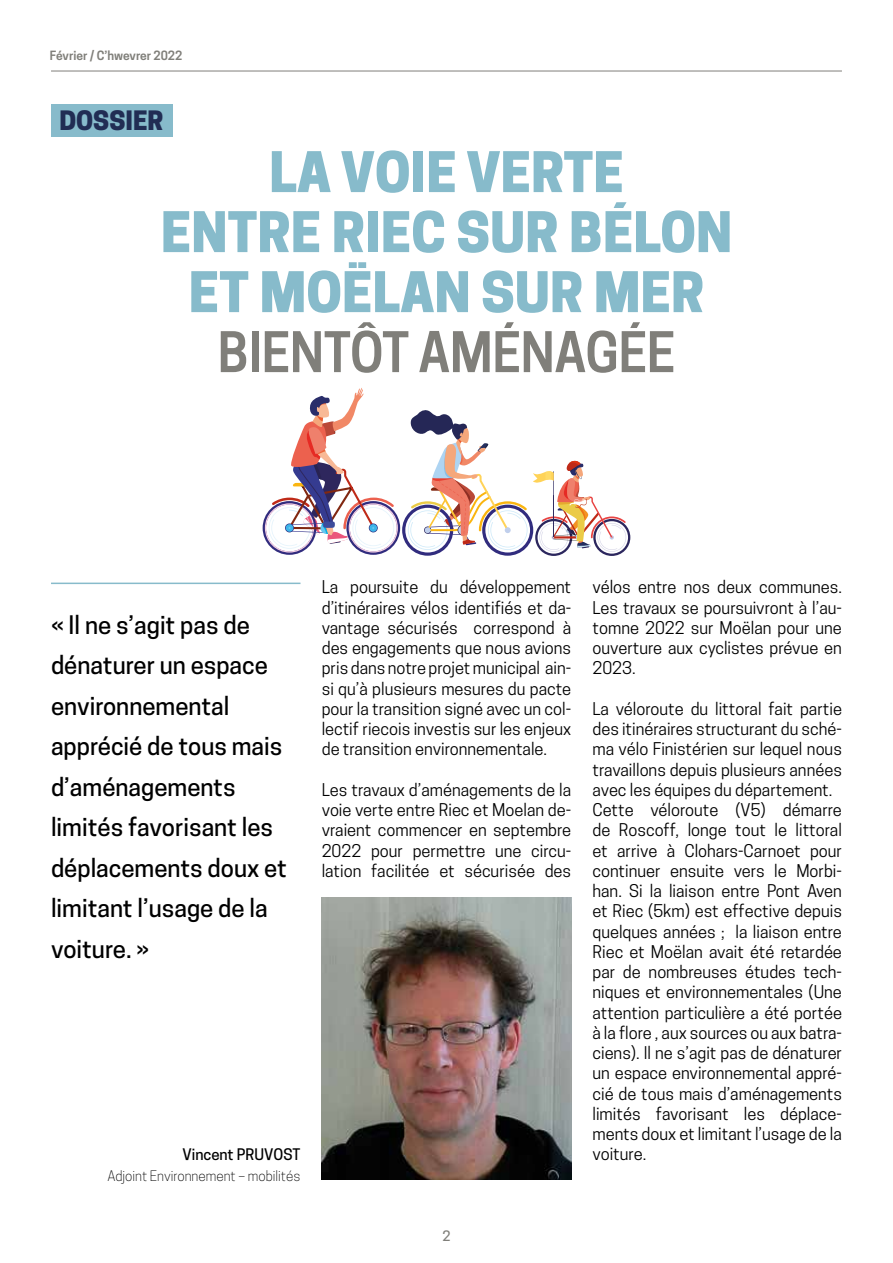
<style>
.page{position:relative;width:893px;height:1263px;background:#fff}
.page>*{position:absolute;margin:0;border:0;box-sizing:border-box;transform-origin:0 0}
.t1{font:800 52.5px/60px "Cooper Hewitt";color:#87bbcb;text-align:center}
.t2{font:600 52.5px "Cooper Hewitt";letter-spacing:-.005em;color:#807f7a;scale:.96 1}
.t3{font:800 25.05px "Cooper Hewitt";color:#212d54}
.t4{font:500 24px/40.5px "Cooper Hewitt";color:#000}
.t5{font:16.5px/20.2px "Cooper Hewitt";color:#000;text-align:justify}
.t6{font:500 15px "Cooper Hewitt";color:#000}
.t7{font:300 13.5px "Cooper Hewitt";color:#000}
.t8{font:500 13.5px "Cooper Hewitt";color:#807f7a}
.t9{font:600 12px "Cooper Hewitt";color:#807f7a}
</style>
<div class="page">
<img style="left:322px;top:897px;width:249px;height:283px">
<hr style="left:51px;top:583px;width:249px;height:1px;background:#87bbcb">
<hr style="left:51px;top:71px;width:791px;height:1px;background:#807f7a">
<div style="left:51px;top:104px;width:122px;height:33px;background:#87bbcb"></div>
<svg style="left:263px;top:388px;width:367px;height:168px"></svg>
<p class="t9" style="left:50px;top:48px;width:134px">Février / C’hwevrer 2022</p>
<h2 class="t3" style="left:59px;top:105px;width:106px">DOSSIER</h2>
<h1 class="t1" style="left:161px;top:143px;width:573px">LA VOIE VERTE<br>ENTRE RIEC SUR BÉLON<br>ET MOËLAN SUR MER</h1>
<h1 class="t2" style="left:218px;top:321px;width:478px">BIENTÔT AMÉNAGÉE</h1>
<h3 class="t4" style="left:51px;top:605px;width:237px">« Il ne s’agit pas de dénaturer un espace environnemental apprécié de tous mais d’aménagements limités favorisant les déplacements doux et limitant l’usage de la voiture. »</h3>
<p class="t5" style="left:322px;top:577px;width:251px">La poursuite du développement d’itinéraires vélos identifiés et da&shy;vantage sécurisés correspond à des engagements que nous avions pris dans notre projet municipal ain&shy;si qu’à plusieurs mesures du pacte pour la transition signé avec un col&shy;lectif riecois investis sur les enjeux de transition environnementale.</p>
<p class="t5" style="left:322px;top:779px;width:251px">Les travaux d’aménagements de la voie verte entre Riec et Moelan de&shy;vraient commencer en septembre 2022 pour permettre une circu&shy;lation facilitée et sécurisée des</p>
<p class="t6" style="left:182px;top:1146px;width:119px">Vincent PRUVOST</p>
<p class="t7" style="left:108px;top:1168px;width:194px">Adjoint Environnement – mobilités</p>
<p class="t8" style="left:442px;top:1228px;width:10px">2</p>
<p class="t5" style="left:592px;top:577px;width:251px">vélos entre nos deux communes.<br>Les travaux se poursuivront à l’au&shy;tomne 2022 sur Moëlan pour une ouverture aux cyclistes prévue en 2023.</p>
<p class="t5" style="left:592px;top:698px;width:251px;text-align:left">La véloroute du littoral fait partie des itinéraires structurant du sché&shy;ma vélo Finistérien sur lequel nous travaillons depuis plusieurs années avec les équipes du département.<br>Cette véloroute (V5) démarre de Roscoff, longe tout le littoral et arrive à Clohars-Carnoet pour continuer ensuite vers le Morbi&shy;han. Si la liaison entre Pont Aven et Riec (5km) est effective depuis quelques années ; la liaison entre Riec et Moëlan avait été retardée par de nombreuses études tech&shy;niques et environnementales (Une attention particulière a été portée à la flore , aux sources ou aux batra&shy;ciens). Il ne s’agit pas de dénaturer un espace environnemental appré&shy;cié de tous mais d’aménagements limités favorisant les déplace&shy;ments doux et limitant l’usage de la voiture.</p>
</div>
